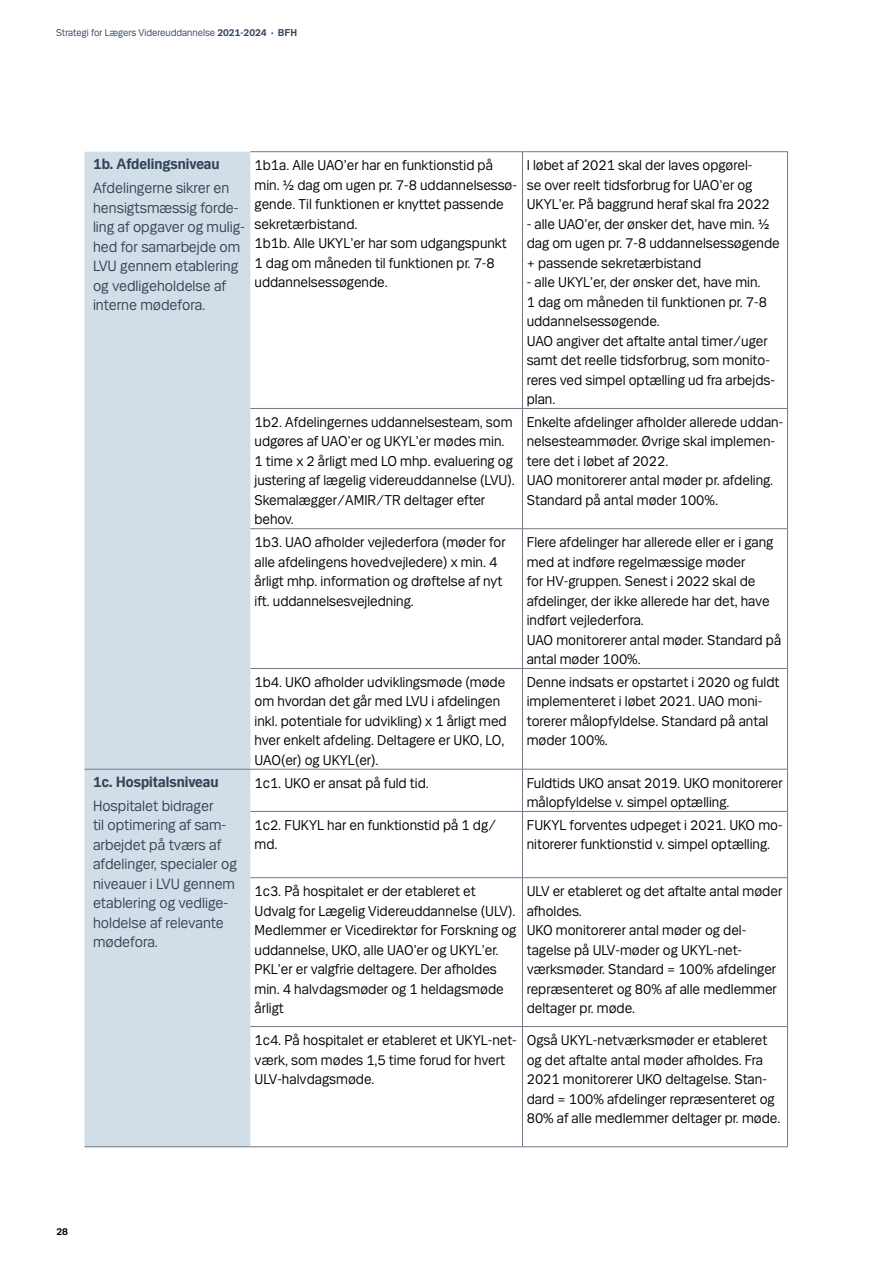
<style>
.page{position:relative;width:893px;height:1263px;background:#fff}
.page>*{position:absolute;margin:0;border:0;box-sizing:border-box;transform-origin:0 0}
.Tabelheader2{font:15.75px/19.5px "Mari";color:#324258}
.Tabelheader2-2{font:700 15.75px "Mari";color:#324258}
.TAbel_brød{font:15px/19.5px "Mari";color:#000}
.t1{font:10.5px "Mari";color:#324258}
.t2{font:700 10.5px "Mari";color:#000}
.s1{font-weight:700}
.s2{font-weight:300;font-size:6px}
</style>
<div class="page">
<div style="left:85px;top:152px;width:165px;height:994px;background:#d1dee7"></div>
<hr style="left:522px;top:152px;width:1px;height:256px;background:#6a7a8a">
<hr style="left:522px;top:409px;width:1px;height:119px;background:#6a7a8a">
<hr style="left:522px;top:529px;width:1px;height:139px;background:#6a7a8a">
<hr style="left:522px;top:669px;width:1px;height:100px;background:#6a7a8a">
<hr style="left:522px;top:769px;width:1px;height:42px;background:#6a7a8a">
<hr style="left:522px;top:812px;width:1px;height:65px;background:#6a7a8a">
<hr style="left:522px;top:878px;width:1px;height:148px;background:#6a7a8a">
<hr style="left:522px;top:1027px;width:1px;height:119px;background:#6a7a8a">
<hr style="left:85px;top:769px;width:165px;height:1px;background:#6a7a8a">
<hr style="left:85px;top:1146px;width:165px;height:1px;background:#6a7a8a">
<hr style="left:787px;top:152px;width:1px;height:256px;background:#6a7a8a">
<hr style="left:250px;top:408px;width:272px;height:1px;background:#6a7a8a">
<hr style="left:522px;top:408px;width:266px;height:1px;background:#6a7a8a">
<hr style="left:787px;top:409px;width:1px;height:119px;background:#6a7a8a">
<hr style="left:250px;top:528px;width:272px;height:1px;background:#6a7a8a">
<hr style="left:522px;top:528px;width:266px;height:1px;background:#6a7a8a">
<hr style="left:787px;top:529px;width:1px;height:139px;background:#6a7a8a">
<hr style="left:250px;top:668px;width:272px;height:1px;background:#6a7a8a">
<hr style="left:522px;top:668px;width:266px;height:1px;background:#6a7a8a">
<hr style="left:787px;top:669px;width:1px;height:100px;background:#6a7a8a">
<hr style="left:250px;top:769px;width:272px;height:1px;background:#6a7a8a">
<hr style="left:522px;top:769px;width:266px;height:1px;background:#6a7a8a">
<hr style="left:787px;top:769px;width:1px;height:42px;background:#6a7a8a">
<hr style="left:250px;top:811px;width:272px;height:1px;background:#6a7a8a">
<hr style="left:522px;top:811px;width:266px;height:1px;background:#6a7a8a">
<hr style="left:787px;top:812px;width:1px;height:65px;background:#6a7a8a">
<hr style="left:250px;top:877px;width:272px;height:1px;background:#6a7a8a">
<hr style="left:522px;top:877px;width:266px;height:1px;background:#6a7a8a">
<hr style="left:787px;top:878px;width:1px;height:148px;background:#6a7a8a">
<hr style="left:250px;top:1026px;width:272px;height:1px;background:#6a7a8a">
<hr style="left:522px;top:1026px;width:266px;height:1px;background:#6a7a8a">
<hr style="left:787px;top:1027px;width:1px;height:119px;background:#6a7a8a">
<hr style="left:250px;top:1146px;width:272px;height:1px;background:#6a7a8a">
<hr style="left:522px;top:1146px;width:266px;height:1px;background:#6a7a8a">
<hr style="left:250px;top:151px;width:272px;height:1px;background:#6a7a8a">
<hr style="left:522px;top:151px;width:266px;height:1px;background:#6a7a8a">
<p class="t1" style="left:56px;top:26px;width:243px">Strategi for Lægers Videreuddannelse <span class="s1">2021-2024</span> <span class="s2">•</span> <span class="s1">BFH</span></p>
<h4 class="Tabelheader2-2" style="left:93px;top:155px;width:128px">1b. Afdelingsniveau</h4>
<h4 class="Tabelheader2" style="left:93px;top:178px;width:154px">Afdelingerne sikrer en hensigtsmæssig forde&shy;ling af opgaver og mulig&shy;hed for samarbejde om<br>LVU gennem etablering og vedligeholdelse af interne mødefora.</h4>
<p class="TAbel_brød" style="left:255px;top:155px;width:264px">1b1a. Alle UAO’er har en funktionstid på min. ½ dag om ugen pr. 7-8 uddannelsessø&shy;gende. Til funktionen er knyttet passende sekretærbistand.</p>
<p class="TAbel_brød" style="left:255px;top:233px;width:254px">1b1b. Alle UKYL’er har som udgangspunkt<br>1 dag om måneden til funktionen pr. 7-8 uddannelsessøgende.</p>
<p class="TAbel_brød" style="left:527px;top:155px;width:245px">I løbet af 2021 skal der laves opgørel&shy;se over reelt tidsforbrug for UAO’er og<br>UKYL’er. På baggrund heraf skal fra 2022</p>
<p class="TAbel_brød" style="left:527px;top:213px;width:254px">- alle UAO’er, der ønsker det, have min. ½ dag om ugen pr. 7-8 uddannelsessøgende + passende sekretærbistand</p>
<p class="TAbel_brød" style="left:527px;top:272px;width:242px">- alle UKYL’er, der ønsker det, have min.<br>1 dag om måneden til funktionen pr. 7-8 uddannelsessøgende.</p>
<p class="TAbel_brød" style="left:527px;top:330px;width:250px">UAO angiver det aftalte antal timer/uger samt det reelle tidsforbrug, som monito&shy;reres ved simpel optælling ud fra arbejds&shy;plan.</p>
<p class="TAbel_brød" style="left:255px;top:412px;width:262px">1b2. Afdelingernes uddannelsesteam, som udgøres af UAO’er og UKYL’er mødes min.<br>1 time x 2 årligt med LO mhp. evaluering og justering af lægelig videreuddannelse (LVU).<br>Skemalægger/AMIR/TR deltager efter behov.</p>
<p class="TAbel_brød" style="left:527px;top:412px;width:258px">Enkelte afdelinger afholder allerede uddan&shy;nelsesteammøder. Øvrige skal implemen&shy;tere det i løbet af 2022.</p>
<p class="TAbel_brød" style="left:527px;top:470px;width:248px">UAO monitorerer antal møder pr. afdeling.<br>Standard på antal møder 100%.</p>
<h4 class="Tabelheader2-2" style="left:93px;top:772px;width:127px">1c. Hospitalsniveau</h4>
<h4 class="Tabelheader2" style="left:93px;top:795px;width:145px">Hospitalet bidrager<br>til optimering af sam&shy;arbejdet på tværs af afdelinger, specialer og niveauer i LVU gennem etablering og vedlige&shy;holdelse af relevante mødefora.</h4>
<p class="TAbel_brød" style="left:255px;top:532px;width:253px">1b3. UAO afholder vejlederfora (møder for alle afdelingens hovedvejledere) x min. 4 årligt mhp. information og drøftelse af nyt ift. uddannelsesvejledning.</p>
<p class="TAbel_brød" style="left:527px;top:532px;width:248px">Flere afdelinger har allerede eller er i gang med at indføre regelmæssige møder<br>for HV-gruppen. Senest i 2022 skal de afdelinger, der ikke allerede har det, have indført vejlederfora.</p>
<p class="TAbel_brød" style="left:527px;top:629px;width:256px">UAO monitorerer antal møder. Standard på antal møder 100%.</p>
<p class="TAbel_brød" style="left:255px;top:672px;width:254px">1b4. UKO afholder udviklingsmøde (møde om hvordan det går med LVU i afdelingen inkl. potentiale for udvikling) x 1 årligt med hver enkelt afdeling. Deltagere er UKO, LO, UAO(er) og UKYL(er).</p>
<p class="TAbel_brød" style="left:527px;top:672px;width:254px">Denne indsats er opstartet i 2020 og fuldt implementeret i løbet 2021. UAO moni&shy;torerer målopfyldelse. Standard på antal møder 100%.</p>
<p class="TAbel_brød" style="left:255px;top:772px;width:176px">1c1. UKO er ansat på fuld tid.</p>
<p class="TAbel_brød" style="left:527px;top:772px;width:258px">Fuldtids UKO ansat 2019. UKO monitorerer målopfyldelse v. simpel optælling.</p>
<p class="TAbel_brød" style="left:255px;top:815px;width:243px">1c2. FUKYL har en funktionstid på 1 dg/ md.</p>
<p class="TAbel_brød" style="left:527px;top:815px;width:257px">FUKYL forventes udpeget i 2021. UKO mo&shy;nitorerer funktionstid v. simpel optælling.</p>
<p class="TAbel_brød" style="left:255px;top:881px;width:263px">1c3. På hospitalet er der etableret et Udvalg for Lægelig Videreuddannelse (ULV).<br>Medlemmer er Vicedirektør for Forskning og uddannelse, UKO, alle UAO’er og UKYL’er.<br>PKL’er er valgfrie deltagere. Der afholdes min. 4 halvdagsmøder og 1 heldagsmøde årligt</p>
<p class="TAbel_brød" style="left:527px;top:881px;width:257px">ULV er etableret og det aftalte antal møder afholdes.</p>
<p class="TAbel_brød" style="left:527px;top:920px;width:252px">UKO monitorerer antal møder og del&shy;tagelse på ULV-møder og UKYL-net&shy;værksmøder. Standard = 100% afdelinger repræsenteret og 80% af alle medlemmer deltager pr. møde.</p>
<p class="TAbel_brød" style="left:255px;top:1030px;width:264px">1c4. På hospitalet er etableret et UKYL-net&shy;værk, som mødes 1,5 time forud for hvert<br>ULV-halvdagsmøde.</p>
<p class="TAbel_brød" style="left:527px;top:1030px;width:255px">Også UKYL-netværksmøder er etableret og det aftalte antal møder afholdes. Fra 2021 monitorerer UKO deltagelse. Stan&shy;dard = 100% afdelinger repræsenteret og 80% af alle medlemmer deltager pr. møde.</p>
<p class="t2" style="left:56px;top:1225px;width:13px">28</p>
</div>
